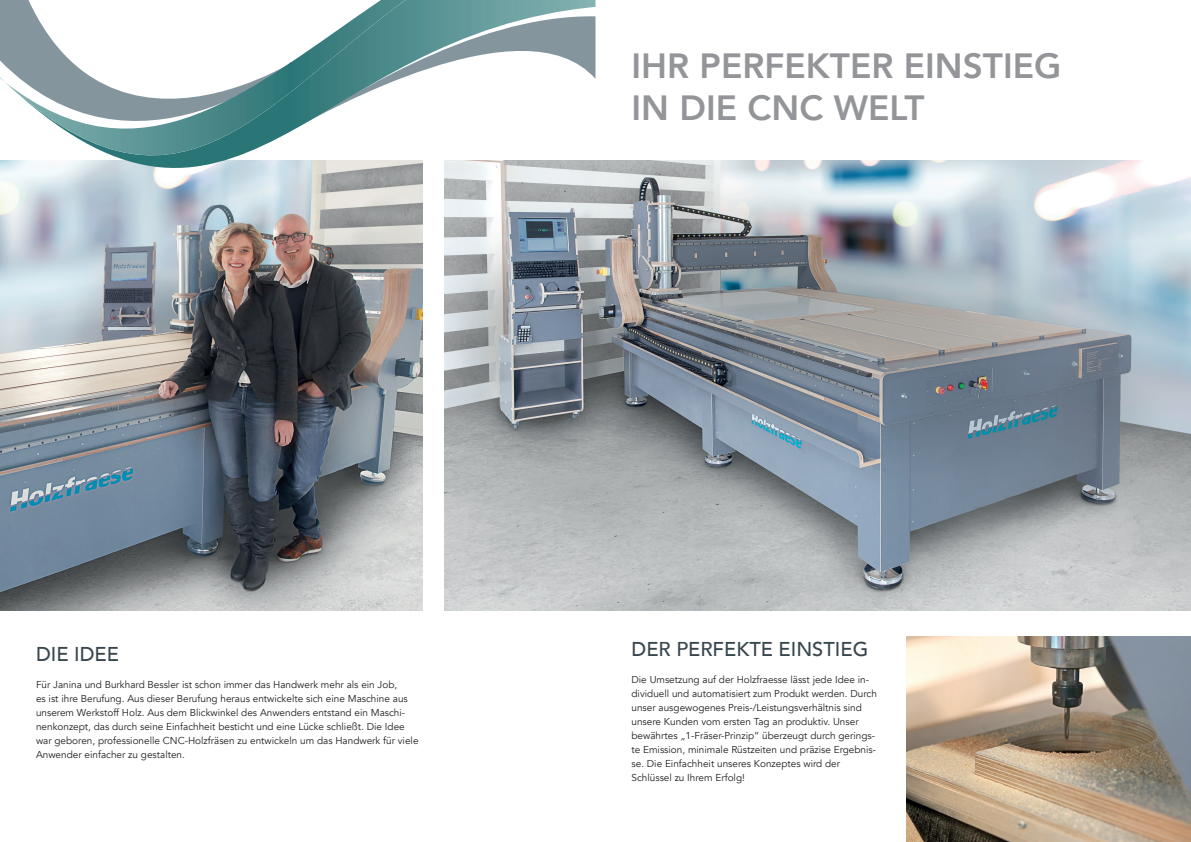
<style>
.page{position:relative;width:1191px;height:842px;background:#fff}
.page>*{position:absolute;margin:0;border:0;box-sizing:border-box;transform-origin:0 0}
.t1{font:800 35px/42px "Avenir";color:#939598}
.t2{font:500 20px "Avenir";color:#38464e}
.t3{font:10px/14px "Avenir";color:#231f20}
</style>
<div class="page">
<img style="left:444px;top:160px;width:747px;height:451px">
<img style="left:906px;top:636px;width:285px;height:206px">
<img style="left:0;top:306px;width:423px;height:305px">
<img style="left:0;top:0;width:595px;height:306px">
<svg style="left:0;top:0;width:405px;height:242px"></svg>
<h2 class="t2" style="left:36px;top:636px;width:84px">DIE IDEE</h2>
<p class="t3" style="left:36px;top:677px;width:384px">Für Janina und Burkhard Bessler ist schon immer das Handwerk mehr als ein Job,<br>es ist ihre Berufung. Aus dieser Berufung heraus entwickelte sich eine Maschine aus unserem Werkstoff Holz. Aus dem Blickwinkel des Anwenders entstand ein Maschi&shy;nenkonzept, das durch seine Einfachheit besticht und eine Lücke schließt. Die Idee war geboren, professionelle CNC-Holzfräsen zu entwickeln um das Handwerk für viele Anwender einfacher zu gestalten.</p>
<h1 class="t1" style="left:631px;top:44px;width:431px">IHR PERFEKTER EINSTIEG<br>IN DIE CNC WELT</h1>
<h2 class="t2" style="left:631px;top:632px;width:238px">DER PERFEKTE EINSTIEG</h2>
<p class="t3" style="left:631px;top:673px;width:247px">Die Umsetzung auf der Holzfraesse lässt jede Idee in&shy;dividuell und automatisiert zum Produkt werden. Durch unser ausgewogenes Preis-/Leistungsverhältnis sind unsere Kunden vom ersten Tag an produktiv. Unser bewährtes „1-Fräser-Prinzip“ überzeugt durch gerings&shy;te Emission, minimale Rüstzeiten und präzise Ergebnis&shy;se. Die Einfachheit unseres Konzeptes wird der Schlüssel zu Ihrem Erfolg!</p>
</div>
